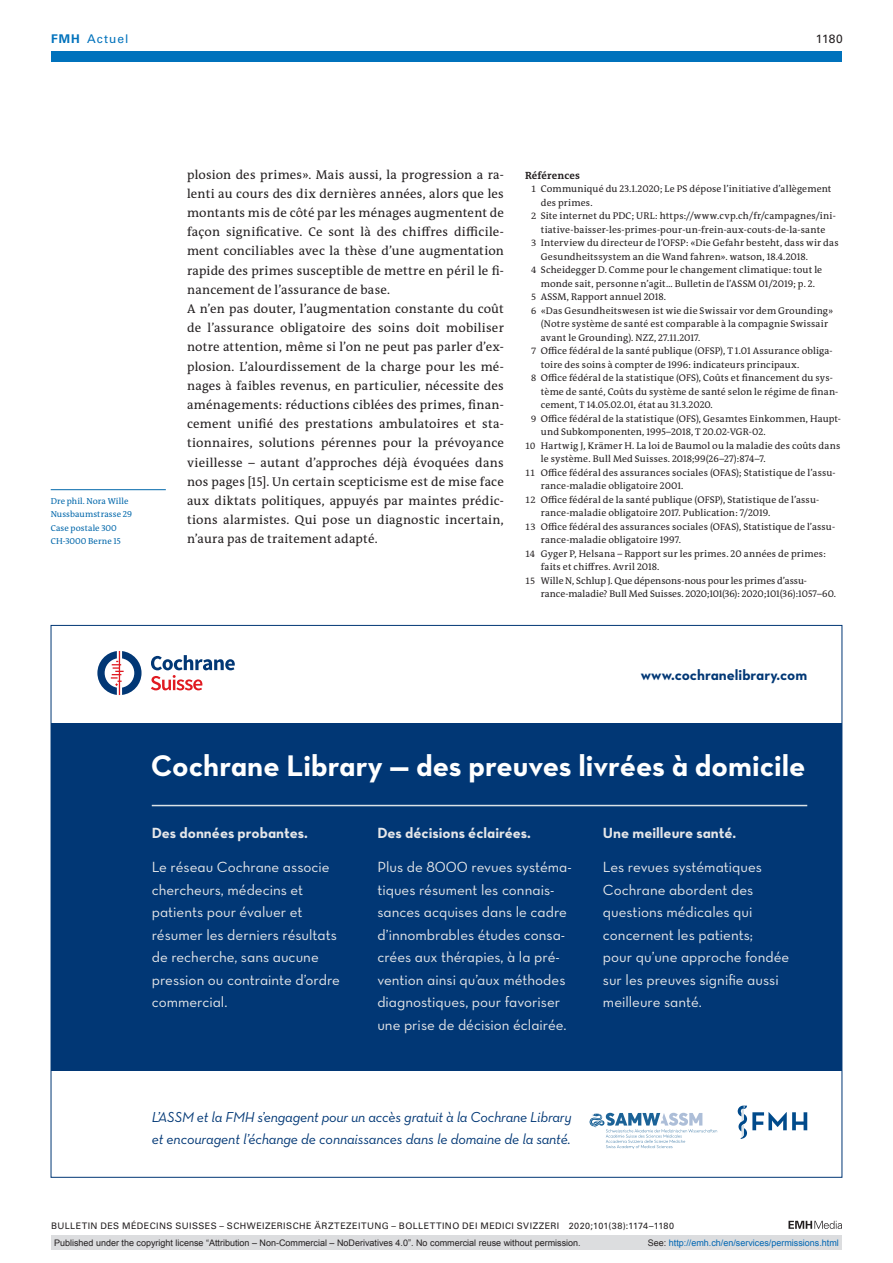
<style>
.page{position:relative;width:893px;height:1263px;background:#fff}
.page>*{position:absolute;margin:0;border:0;box-sizing:border-box;transform-origin:0 0}
.t1{font:30.3px "Neutra Text Bold Alt";color:#fff}
.t2{font:15px/22.5px "Neutra Text Book Alt";color:#e6e7e9}
.t3{font:15px "Neutra Text Bold Alt";color:#e6e7e9}
.t4{font:15px "Neutra Text Bold Alt";color:#013775}
.t5{font:italic 14.7px/22.5px "Neutra Text";letter-spacing:-.01em;color:#013775}
.section-pn{font:12.75px/19.2px "The Antiqua B W5 Plain";letter-spacing:.015em;color:#231f20;text-align:justify}
.t6{font:12px "Univers LT Std";letter-spacing:.085em;color:#0072bc}
.t7{font:12px "Univers LT Std";color:#231f20}
.ref-list-title{font:700 10.5px "The Antiqua B W7";letter-spacing:.015em;color:#231f20}
.ref-list{font:9.75px/13.5px "The Antiqua B W5 Plain";letter-spacing:.015em;color:#231f20}
.t8{font:9px "Arial";color:#231f20}
.t9{font:9px "Univers LT Std";letter-spacing:.05em;color:#231f20}
.t10{font:9px "Arial";color:#0066b3}
.author-address{font:8.7px/13.5px "The Antiqua B W5 Plain";letter-spacing:.01em;color:#0067aa}
.s1{font-weight:700}
.s2{font-size:9.3px}
.s3{color:#231f20}
</style>
<div class="page">
<svg style="left:788px;top:1221px;width:54px;height:8px"></svg>
<div style="left:51px;top:723px;width:790px;height:348px;background:#013775"></div>
<svg style="left:738px;top:1105px;width:69px;height:34px"></svg>
<svg style="left:589px;top:1113px;width:128px;height:36px"></svg>
<hr style="left:152px;top:805px;width:655px;height:1px;background:#dae2e7">
<svg style="left:97px;top:651px;width:45px;height:44px"></svg>
<svg style="left:151px;top:655px;width:84px;height:35px"></svg>
<hr style="left:51px;top:489px;width:115px;height:1px;background:#0067aa">
<div style="left:51px;top:51px;width:791px;height:11px;background:#0072bc"></div>
<div style="left:51px;top:1235px;width:791px;height:15px;background:#dcdddf"></div>
<p class="t6" style="left:51px;top:31px;width:79px"><span class="s1">FMH</span> Actuel</p>
<p class="t7" style="left:816px;top:31px;width:28px">1180</p>
<p class="author-address" style="left:51px;top:494px;width:83px">Dre phil. Nora Wille<br>Nussbaumstrasse 29<br>Case postale 300<br>CH-3000 Berne 15</p>
<p class="section-pn" style="left:187px;top:165px;width:318px">plosion des primes». Mais aussi, la progression a ra&shy;lenti au cours des dix dernières années, alors que les montants mis de côté par les ménages augmentent de façon significative. Ce sont là des chiffres difficile&shy;ment conciliables avec la thèse d’une augmentation rapide des primes susceptible de mettre en péril le fi&shy;nancement de l’assurance de base.</p>
<p class="section-pn" style="left:187px;top:299px;width:318px">A n’en pas douter, l’augmentation constante du coût de l’assurance obligatoire des soins doit mobiliser notre attention, même si l’on ne peut pas parler d’ex&shy;plosion. L’alourdissement de la charge pour les mé&shy;nages à faibles revenus, en particulier, nécessite des aménagements: réductions ciblées des primes, finan&shy;cement unifié des prestations ambulatoires et sta&shy;tionnaires, solutions pérennes pour la prévoyance vieillesse – autant d’approches déjà évoquées dans nos pages [15]. Un certain scepticisme est de mise face aux diktats politiques, appuyés par maintes prédic&shy;tions alarmistes. Qui pose un diagnostic incertain, n’aura pas de traitement adapté.</p>
<p class="ref-list-title" style="left:525px;top:169px;width:56px">Références</p>
<p class="ref-list" style="left:541px;top:182px;width:292px;text-indent:-10px"><span class="s2">1</span> Communiqué du 23.1.2020; Le PS dépose l’initiative d’allègement des primes.</p>
<p class="ref-list" style="left:531px;top:209px;width:306px;text-align:center"><span class="s2">2</span> Site internet du PDC; URL: https://www.cvp.ch/fr/campagnes/ini&shy;tiative-baisser-les-primes-pour-un-frein-aux-couts-de-la-sante</p>
<p class="ref-list" style="left:541px;top:236px;width:299px;text-indent:-10px"><span class="s2">3</span> Interview du directeur de l’OFSP: «Die Gefahr besteht, dass wir das<br>Gesundheitssystem an die Wand fahren». watson, 18.4.2018.</p>
<p class="ref-list" style="left:531px;top:263px;width:293px;text-align:center"><span class="s2">4</span> Scheidegger D. Comme pour le changement climatique: tout le monde sait, personne n’agit... Bulletin de l’ASSM 01/2019; p. 2.</p>
<p class="ref-list" style="left:531px;top:290px;width:136px"><span class="s2">5</span> ASSM, Rapport annuel 2018.</p>
<p class="ref-list" style="left:541px;top:304px;width:294px;text-indent:-10px"><span class="s2">6</span> «Das Gesundheitswesen ist wie die Swissair vor dem Grounding» (Notre système de santé est comparable à la compagnie Swissair avant le Grounding). NZZ, 27.11.2017.</p>
<p class="ref-list" style="left:541px;top:344px;width:293px;text-indent:-10px"><span class="s2">7</span> Office fédéral de la santé publique (OFSP), T 1.01 Assurance obliga&shy;toire des soins à compter de 1996: indicateurs principaux.</p>
<p class="ref-list" style="left:541px;top:371px;width:299px;text-indent:-10px"><span class="s2">8</span> Office fédéral de la statistique (OFS), Coûts et financement du sys&shy;tème de santé, Coûts du système de santé selon le régime de finan&shy;cement, T 14.05.02.01, état au 31.3.2020.</p>
<p class="ref-list" style="left:541px;top:412px;width:302px;text-indent:-10px"><span class="s2">9</span> Office fédéral de la statistique (OFS), Gesamtes Einkommen, Haupt&shy;und Subkomponenten, 1995–2018, T 20.02-VGR-02.</p>
<p class="ref-list" style="left:541px;top:439px;width:301px;text-indent:-16px"><span class="s2">10</span> Hartwig J, Krämer H. La loi de Baumol ou la maladie des coûts dans le système. Bull Med Suisses. 2018;99(26–27):874–7.</p>
<p class="ref-list" style="left:541px;top:466px;width:296px;text-indent:-16px"><span class="s2">11</span> Office fédéral des assurances sociales (OFAS); Statistique de l’assu&shy;rance-maladie obligatoire 2001.</p>
<p class="ref-list" style="left:541px;top:493px;width:280px;text-indent:-16px"><span class="s2">12</span> Office fédéral de la santé publique (OFSP), Statistique de l’assu&shy;rance-maladie obligatoire 2017. Publication: 7/2019.</p>
<p class="ref-list" style="left:541px;top:520px;width:296px;text-indent:-16px"><span class="s2">13</span> Office fédéral des assurances sociales (OFAS), Statistique de l’assu&shy;rance-maladie obligatoire 1997.</p>
<p class="ref-list" style="left:541px;top:547px;width:286px;text-indent:-16px"><span class="s2">14</span> Gyger P, Helsana – Rapport sur les primes. 20 années de primes: faits et chiffres. Avril 2018.</p>
<p class="ref-list" style="left:541px;top:574px;width:297px;text-indent:-16px"><span class="s2">15</span> Wille N, Schlup J. Que dépensons-nous pour les primes d’assu&shy;rance-maladie? Bull Med Suisses. 2020;101(36): 2020;101(36):1057–60.</p>
<p class="t4" style="left:641px;top:665px;width:168px">www.cochranelibrary.com</p>
<p class="t1" style="left:151px;top:747px;width:656px">Cochrane Library — des preuves livrées à domicile</p>
<p class="t3" style="left:152px;top:824px;width:157px">Des données probantes.</p>
<p class="t2" style="left:152px;top:855px;width:190px">Le réseau Cochrane associe chercheurs, médecins et patients pour évaluer et résumer les derniers résultats de recherche, sans aucune pression ou contrainte d’ordre commercial.</p>
<p class="t3" style="left:377px;top:824px;width:155px">Des décisions éclairées.</p>
<p class="t2" style="left:377px;top:855px;width:196px">Plus de 8000 revues systéma&shy;tiques résument les connais&shy;sances acquises dans le cadre d’innombrables études consa&shy;crées aux thérapies, à la pré&shy;vention ainsi qu’aux méthodes diagnostiques, pour favoriser une prise de décision éclairée.</p>
<p class="t3" style="left:603px;top:824px;width:135px">Une meilleure santé.</p>
<p class="t2" style="left:603px;top:855px;width:188px">Les revues systématiques<br>Cochrane abordent des questions médicales qui concernent les patients;<br>pour qu’une approche fondée sur les preuves signifie aussi meilleure santé.</p>
<p class="t5" style="left:152px;top:1105px;width:421px">L’ASSM et la FMH s’engagent pour un accès gratuit à la Cochrane Library et encouragent l’échange de connaissances dans le domaine de la santé.</p>
<p class="t9" style="left:51px;top:1220px;width:625px">BULLETIN DES MÉDECINS SUISSES – SCHWEIZERISCHE ÄRZTEZEITUNG – BOLLETTINO DEI MEDICI SVIZZERI 2020;101(38):1174–1180</p>
<p class="t8" style="left:54px;top:1237px;width:528px">Published under the copyright license “Attribution – Non-Commercial – NoDerivatives 4.0”. No commercial reuse without permission.</p>
<p class="t10" style="left:648px;top:1237px;width:193px"><span class="s3">See:</span> http://emh.ch/en/services/permissions.html</p>
</div>
